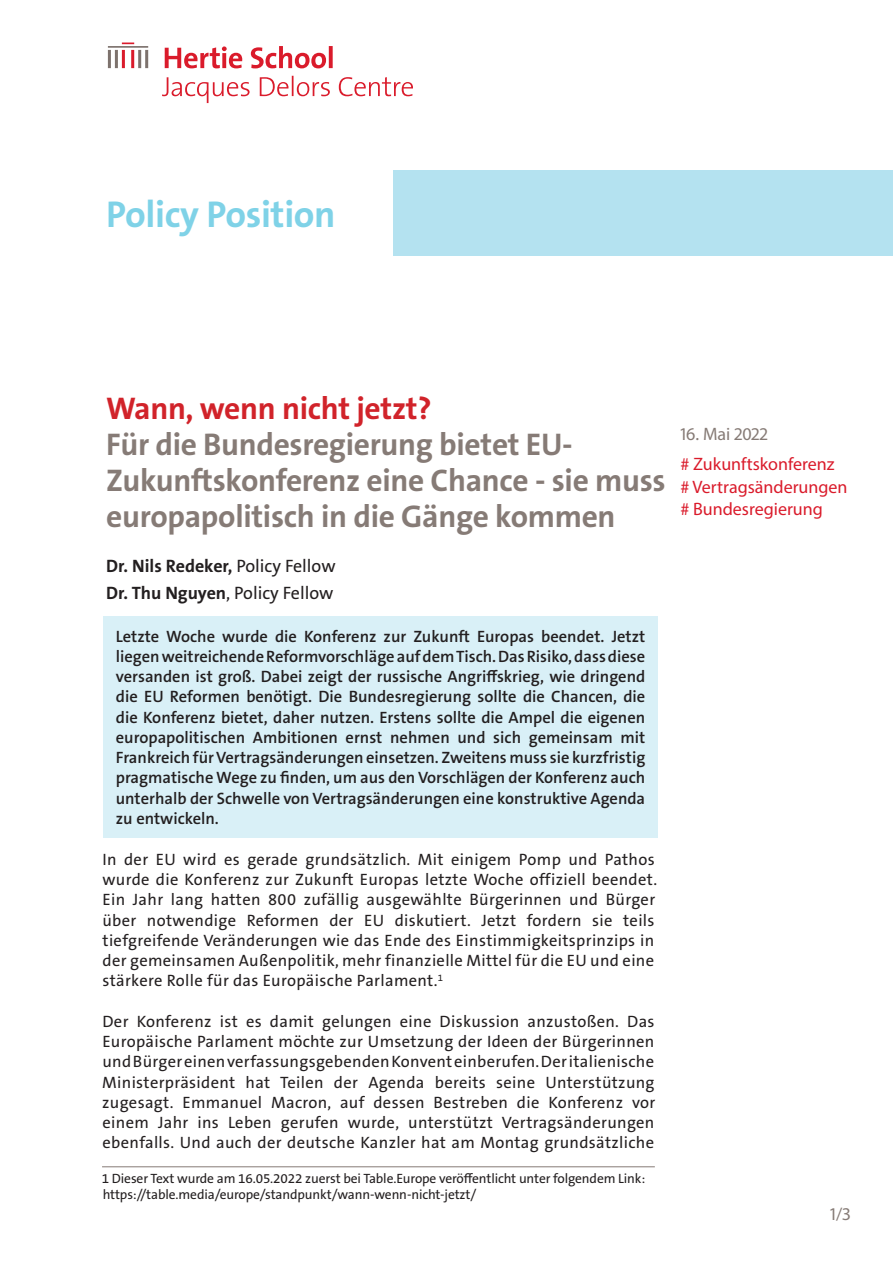
<style>
.page{position:relative;width:893px;height:1263px;background:#fff}
.page>*{position:absolute;margin:0;border:0;box-sizing:border-box;transform-origin:0 0}
.Policy_Brief_Headlin{font:700 37.5px "The Sans B W7";letter-spacing:-.01em;color:#7fd2e7}
.Headline{font:700 31.5px/36px "The Sans B W7";letter-spacing:-.01em;color:#867b76}
.Headline-2{font:700 31.5px "The Sans B W7";letter-spacing:-.01em;color:#d1232a}
.Hashtags{font:18px "Myriad Pro";color:#da1b2b}
.Autor{font:700 18px "The Sans B W7";color:#231f20}
.Autor-2{font:18px "The Sans B W5 Plain";color:#231f20}
.Datum{font:18px "Myriad Pro";color:#867b76}
.Fliesstext_grau{font:16.5px/20.2px "The Sans B W5 Plain";letter-spacing:.02em;color:#231f20}
.Fliesstext{font:600 16.5px/20.2px "The Sans B W6";color:#231f20;text-align:justify}
.t1{font:13.5px/16.2px "The Sans B W5 Plain";letter-spacing:-.01em;color:#231f20}
.s1{font-family:"The Sans B W5 Plain";font-weight:400}
.s2{font-family:"The Sans B W7";font-weight:700}
</style>
<div class="page">
<hr style="left:115px;top:50px;width:3px;height:18px;background:#7d726d">
<hr style="left:108px;top:50px;width:3px;height:18px;background:#7d726d">
<hr style="left:108px;top:46px;width:40px;height:2px;background:#7d726d">
<svg style="left:122px;top:43px;width:291px;height:60px"></svg>
<div style="left:393px;top:170px;width:500px;height:85px;background:#b4e2f0"></div>
<div style="left:103px;top:617px;width:555px;height:221px;background:#d9f0f7"></div>
<hr style="left:102px;top:1166px;width:553px;height:1px;background:#867b76">
<p class="Policy_Brief_Headlin" style="left:106px;top:190px;width:231px">Policy Position</p>
<p class="Headline-2" style="left:106px;top:388px;width:327px">Wann, wenn nicht jetzt?</p>
<p class="Headline" style="left:106px;top:427px;width:561px">Für die Bundesregierung bietet EU-<br>Zukunftskonferenz eine Chance - sie muss europapolitisch in die Gänge kommen</p>
<p class="Autor" style="left:106px;top:554px;width:231px">Dr. Nils Redeker, <span class="s1">Policy Fellow</span></p>
<p class="Autor-2" style="left:106px;top:581px;width:229px"><span class="s2">Dr. Thu Nguyen</span>, Policy Fellow</p>
<p class="Fliesstext" style="left:116px;top:626px;width:531px">Letzte Woche wurde die Konferenz zur Zukunft Europas beendet. Jetzt liegen weitreichende Reformvorschläge auf dem Tisch. Das Risiko, dass diese versanden ist groß. Dabei zeigt der russische Angriffskrieg, wie dringend die EU Reformen benötigt. Die Bundesregierung sollte die Chancen, die die Konferenz bietet, daher nutzen. Erstens sollte die Ampel die eigenen europapolitischen Ambitionen ernst nehmen und sich gemeinsam mit Frankreich für Vertragsänderungen einsetzen. Zweitens muss sie kurzfristig pragmatische Wege zu finden, um aus den Vorschlägen der Konferenz auch unterhalb der Schwelle von Vertragsänderungen eine konstruktive Agenda zu entwickeln.</p>
<p class="Fliesstext_grau" style="left:102px;top:849px;width:556px">In der EU wird es gerade grundsätzlich. Mit einigem Pomp und Pathos wurde die Konferenz zur Zukunft Europas letzte Woche offiziell beendet.<br>Ein Jahr lang hatten 800 zufällig ausgewählte Bürgerinnen und Bürger über notwendige Reformen der EU diskutiert. Jetzt fordern sie teils tiefgreifende Veränderungen wie das Ende des Einstimmigkeitsprinzips in der gemeinsamen Außenpolitik, mehr finanzielle Mittel für die EU und eine stärkere Rolle für das Europäische Parlament.<sup>1</sup></p>
<p class="Fliesstext_grau" style="left:102px;top:1011px;width:554px;text-align:justify">Der Konferenz ist es damit gelungen eine Diskussion anzustoßen. Das Europäische Parlament möchte zur Umsetzung der Ideen der Bürgerinnen und Bürger einen verfassungsgebenden Konvent einberufen. Der italienische Ministerpräsident hat Teilen der Agenda bereits seine Unterstützung zugesagt. Emmanuel Macron, auf dessen Bestreben die Konferenz vor einem Jahr ins Leben gerufen wurde, unterstützt Vertragsänderungen ebenfalls. Und auch der deutsche Kanzler hat am Montag grundsätzliche</p>
<p class="t1" style="left:102px;top:1170px;width:545px">1 Dieser Text wurde am 16.05.2022 zuerst bei Table.Europe veröffentlicht unter folgendem Link: https://table.media/europe/standpunkt/wann-wenn-nicht-jetzt/</p>
<p class="Datum" style="left:680px;top:423px;width:89px">16. Mai 2022</p>
<p class="Hashtags" style="left:680px;top:453px;width:156px"># Zukunftskonferenz</p>
<p class="Hashtags" style="left:680px;top:475px;width:169px"># Vertragsänderungen</p>
<p class="Hashtags" style="left:680px;top:498px;width:144px"># Bundesregierung</p>
<p class="Datum" style="left:830px;top:1203px;width:22px">1/3</p>
</div>
